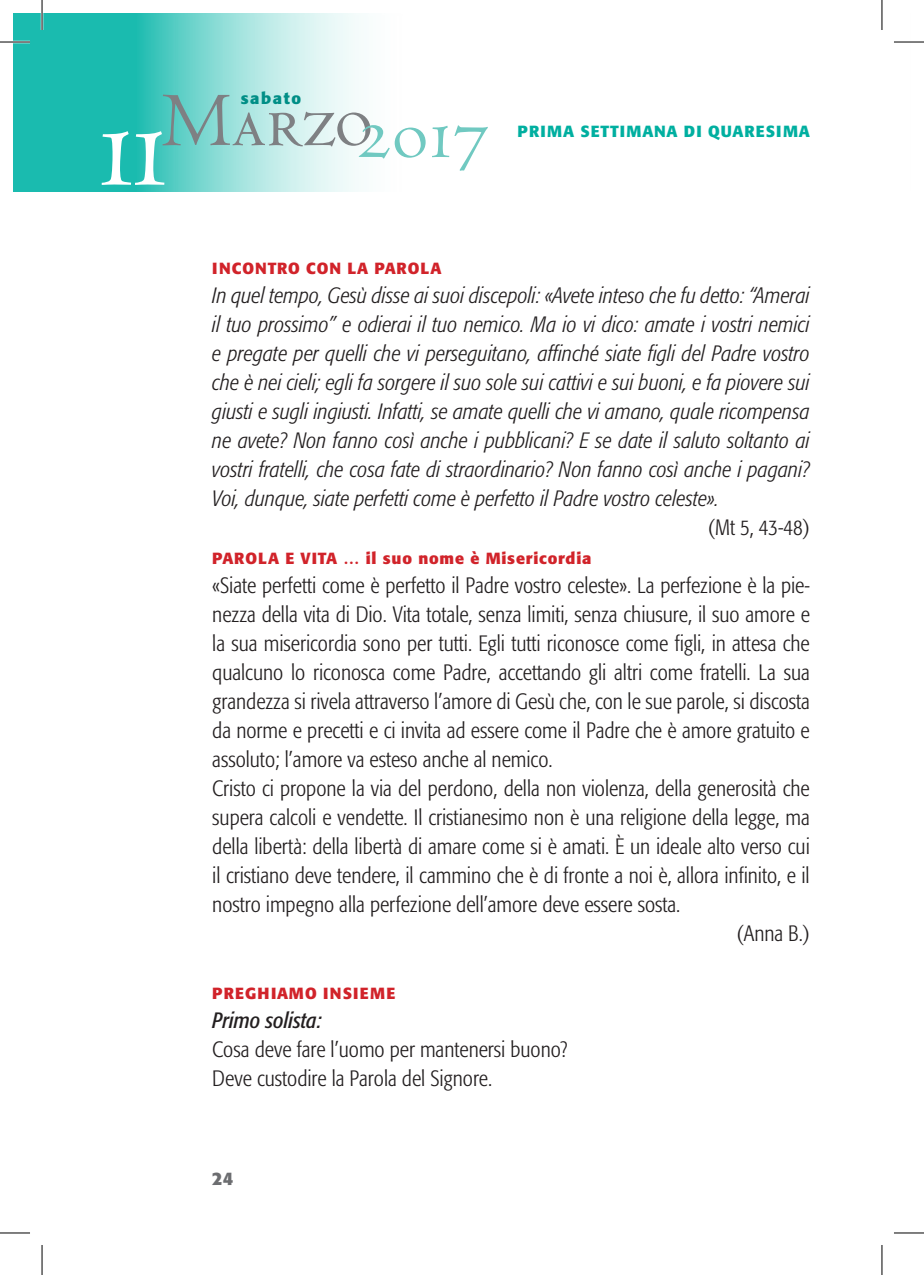
<style>
.page{position:relative;width:924px;height:1275px;background:#fff}
.page>*{position:absolute;margin:0;border:0;box-sizing:border-box;transform-origin:0 0}
.t1{font:144px "Centaur MT SC";color:#fff}
.t2{font:84.4px "Centaur MT SC";color:#70c9c1}
.t3{font:80px "Centaur MT SC";color:#7e8083}
.t4{font:300 condensed 22px/29px "Formata";color:#231f20;text-align:justify}
.t5{font:italic 300 condensed 22px/29px "Formata";color:#231f20;text-align:justify}
.t6{font:italic condensed 22px "Formata";color:#231f20}
.t7{font:700 18px "Formata";color:#6c6d70}
.t8{font:700 16px "Formata";letter-spacing:.05em;color:#d1232a}
.t9{font:700 16px "Formata";letter-spacing:.07em;color:#00afa0}
.t10{font:700 16px "Formata";letter-spacing:.07em;color:#d1232a}
.t11{font:700 16px "Formata";letter-spacing:.1em;color:#008e86}
</style>
<div class="page">
<svg style="left:14px;top:14px;width:345px;height:178px;background:#6ed3cc"></svg>
<hr style="left:0;top:41px;width:30px;height:2px;background:#fff">
<hr style="left:41px;top:0;width:2px;height:30px;background:#fff">
<hr style="left:0;top:42px;width:30px;height:1px;background:#000">
<hr style="left:893px;top:42px;width:30px;height:1px;background:#000">
<hr style="left:0;top:1232px;width:30px;height:1px;background:#000">
<hr style="left:893px;top:1232px;width:30px;height:1px;background:#000">
<hr style="left:42px;top:0;width:1px;height:30px;background:#000">
<hr style="left:42px;top:1245px;width:1px;height:30px;background:#000">
<hr style="left:881px;top:0;width:1px;height:30px;background:#000">
<hr style="left:881px;top:1245px;width:1px;height:30px;background:#000">
<p class="t11" style="left:240px;top:89px;width:62px">sabato</p>
<p class="t3" style="left:161px;top:77px;width:214px">Marzo</p>
<p class="t2" style="left:356px;top:85px;width:134px">2017</p>
<p class="t9" style="left:517px;top:122px;width:294px">PRIMA SETTIMANA DI QUARESIMA</p>
<p class="t1" style="left:96px;top:62px;width:75px">11</p>
<p class="t8" style="left:212px;top:258px;width:230px">INCONTRO CON LA PAROLA</p>
<p class="t5" style="left:212px;top:281px;width:599px">In quel tempo, Gesù disse ai suoi discepoli: «Avete inteso che fu detto: “Amerai il tuo prossimo” e odierai il tuo nemico. Ma io vi dico: amate i vostri nemici e pregate per quelli che vi perseguitano, affinché siate figli del Padre vostro che è nei cieli; egli fa sorgere il suo sole sui cattivi e sui buoni, e fa piovere sui giusti e sugli ingiusti. Infatti, se amate quelli che vi amano, quale ricompensa ne avete? Non fanno così anche i pubblicani? E se date il saluto soltanto ai vostri fratelli, che cosa fate di straordinario? Non fanno così anche i pagani?<br>Voi, dunque, siate perfetti come è perfetto il Padre vostro celeste».</p>
<p class="t4" style="left:708px;top:513px;width:103px">(Mt 5, 43-48)</p>
<p class="t8" style="left:212px;top:548px;width:380px">PAROLA E VITA … il suo nome è Misericordia</p>
<p class="t4" style="left:212px;top:571px;width:599px">«Siate perfetti come è perfetto il Padre vostro celeste». La perfezione è la pie&shy;nezza della vita di Dio. Vita totale, senza limiti, senza chiusure, il suo amore e la sua misericordia sono per tutti. Egli tutti riconosce come figli, in attesa che qualcuno lo riconosca come Padre, accettando gli altri come fratelli. La sua grandezza si rivela attraverso l’amore di Gesù che, con le sue parole, si discosta da norme e precetti e ci invita ad essere come il Padre che è amore gratuito e assoluto; l’amore va esteso anche al nemico.</p>
<p class="t4" style="left:212px;top:774px;width:598px">Cristo ci propone la via del perdono, della non violenza, della generosità che supera calcoli e vendette. Il cristianesimo non è una religione della legge, ma della libertà: della libertà di amare come si è amati. È un ideale alto verso cui il cristiano deve tendere, il cammino che è di fronte a noi è, allora infinito, e il nostro impegno alla perfezione dell’amore deve essere sosta.</p>
<p class="t4" style="left:736px;top:919px;width:74px">(Anna B.)</p>
<p class="t10" style="left:212px;top:983px;width:185px">PREGHIAMO INSIEME</p>
<p class="t6" style="left:212px;top:1007px;width:111px">Primo solista:</p>
<p class="t4" style="left:212px;top:1035px;width:357px">Cosa deve fare l’uomo per mantenersi buono?</p>
<p class="t4" style="left:212px;top:1064px;width:281px">Deve custodire la Parola del Signore.</p>
<p class="t7" style="left:212px;top:1167px;width:22px">24</p>
</div>
